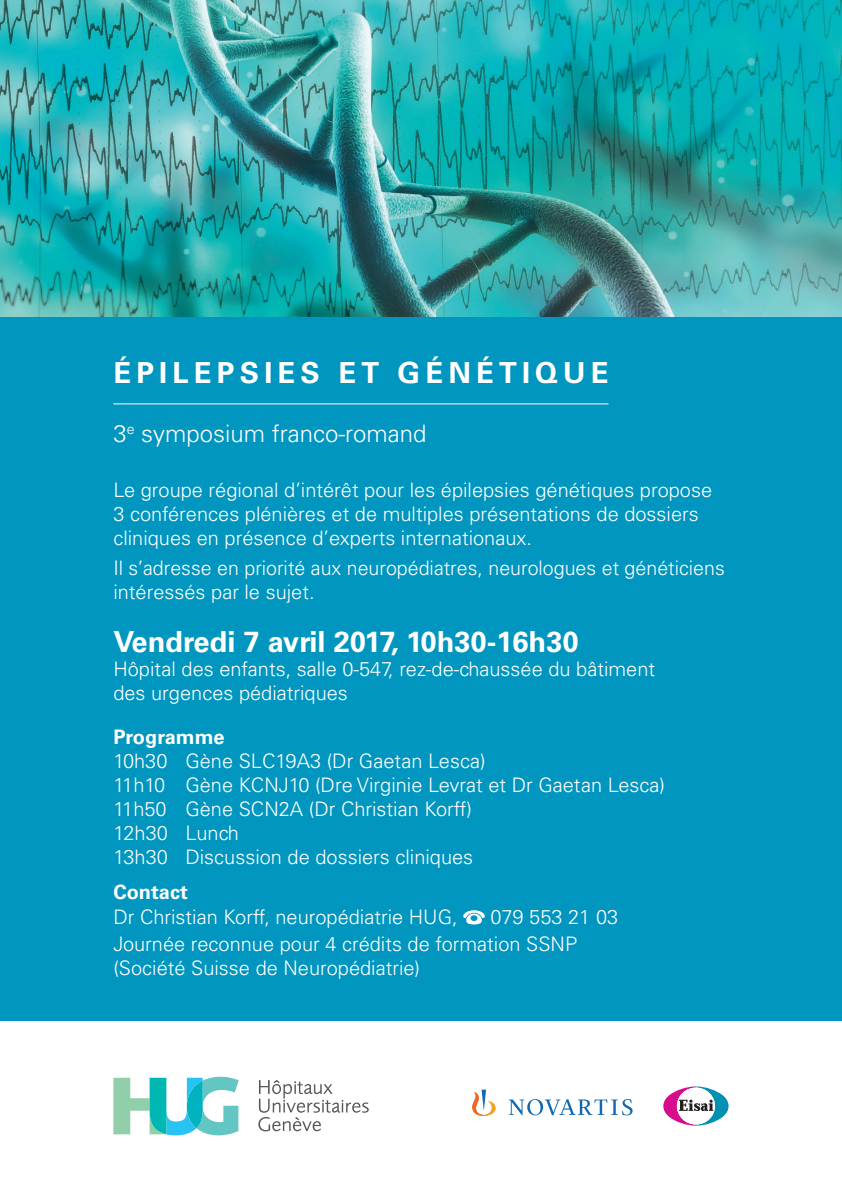
<style>
.page{position:relative;width:842px;height:1191px;background:#fff}
.page>*{position:absolute;margin:0;border:0;box-sizing:border-box;transform-origin:0 0}
.t1{font:700 29px "Univers LT Std";color:#fff}
.t2{font:700 29px "Univers LT Std";letter-spacing:.18em;color:#fff}
.t3{font:300 24px "Univers LT Std";color:#fff}
.t4{font:300 20px/24px "Univers LT Std";color:#fff}
.t5{font:700 20px "Univers LT Std";color:#fff}
</style>
<div class="page">
<div style="left:0;top:0;width:842px;height:1020px;background:#0096bf"></div>
<svg style="left:463px;top:910px;width:22px;height:14px"></svg>
<hr style="left:113px;top:403px;width:495px;height:1px;background:#fff">
<img style="left:0;top:0;width:842px;height:316px">
<svg style="left:113px;top:1076px;width:126px;height:59px"></svg>
<svg style="left:258px;top:1080px;width:111px;height:51px"></svg>
<svg style="left:472px;top:1089px;width:160px;height:26px"></svg>
<svg style="left:663px;top:1086px;width:66px;height:39px"></svg>
<h1 class="t2" style="left:113px;top:356px;width:497px">ÉPILEPSIES ET GÉNÉTIQUE</h1>
<p class="t3" style="left:113px;top:419px;width:315px">3<sup>e</sup> symposium franco-romand</p>
<p class="t4" style="left:113px;top:478px;width:600px">Le groupe régional d’intérêt pour les épilepsies génétiques propose<br>3 conférences plénières et de multiples présentations de dossiers cliniques en présence d’experts internationaux.</p>
<p class="t4" style="left:113px;top:556px;width:613px">Il s’adresse en priorité aux neuropédiatres, neurologues et généticiens intéressés par le sujet.</p>
<h1 class="t1" style="left:113px;top:624px;width:467px">Vendredi 7 avril 2017, 10h30-16h30</h1>
<p class="t4" style="left:113px;top:656px;width:543px">Hôpital des enfants, salle 0-547, rez-de-chaussée du bâtiment des urgences pédiatriques</p>
<p class="t5" style="left:113px;top:725px;width:113px">Programme</p>
<p class="t4" style="left:113px;top:748px;width:553px">10h30 Gène SLC19A3 (Dr Gaetan Lesca)<br>11h10 Gène KCNJ10 (Dre Virginie Levrat et Dr Gaetan Lesca)<br>11h50 Gène SCN2A (Dr Christian Korff)<br>12h30 Lunch<br>13h30 Discussion de dossiers cliniques</p>
<p class="t5" style="left:113px;top:880px;width:76px">Contact</p>
<p class="t4" style="left:113px;top:905px;width:346px">Dr Christian Korff, neuropédiatrie HUG,</p>
<p class="t4" style="left:113px;top:904px;width:506px;line-height:26.8px;text-indent:377px">079 553 21 03<br>Journée reconnue pour 4 crédits de formation SSNP</p>
<p class="t4" style="left:113px;top:956px;width:308px">(Société Suisse de Neuropédiatrie)</p>
</div>
